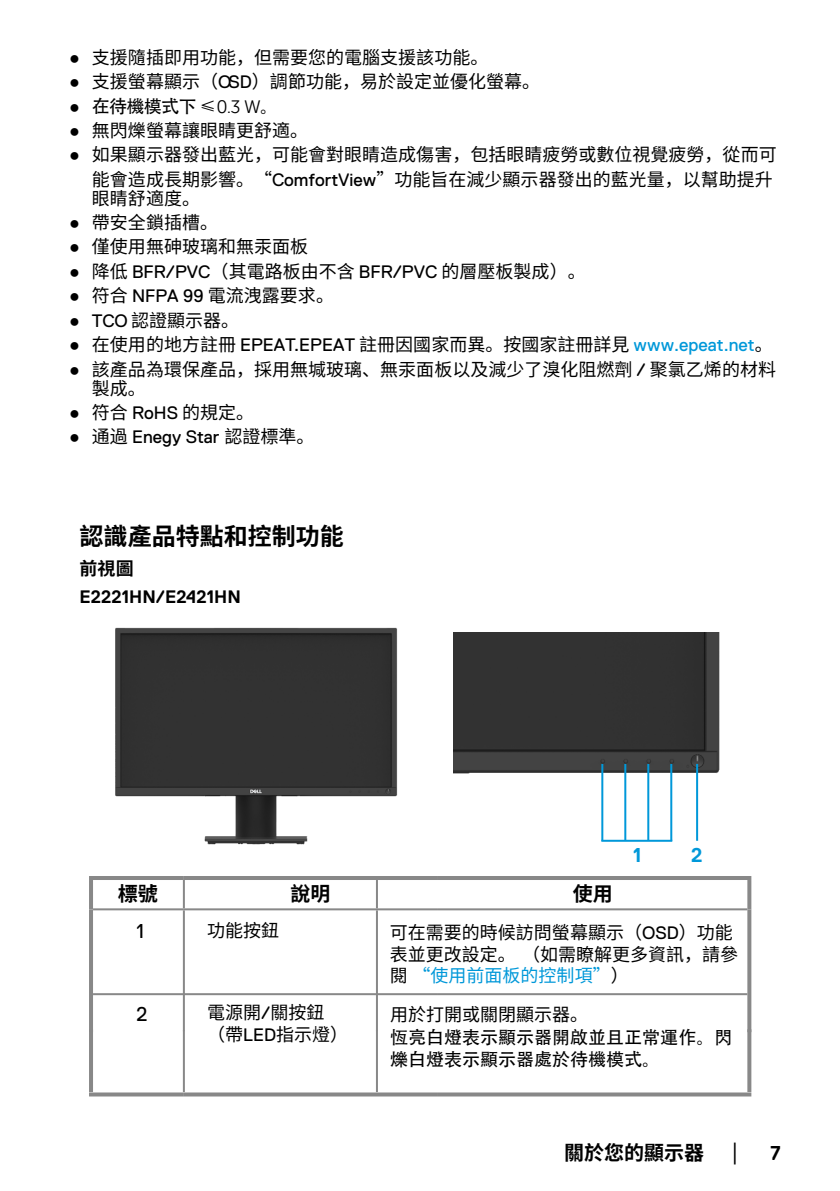
<style>
.page{position:relative;width:840px;height:1191px;background:#fff}
.page>*{position:absolute;margin:0;border:0;box-sizing:border-box;transform-origin:0 0}
.t1{font:700 24px "Noto Sans Hans";color:#000}
.t2{font:700 20px "Noto Sans Hans";color:#000}
.t3{font:700 20px "Dell Replica";color:#0098d9}
.t4{font:20px "Dell Replica";color:#000}
.t5{font:700 20px "Dell Replica";color:#000}
.t6{font:18px/21.6px "Noto Sans Hans";color:#000}
.t7{font:18px/21.6px "Adobe Heiti Std";color:#000}
.t8{font:18px "Dell Replica";color:#000}
.t9{font:700 18px "Dell Replica";color:#000}
.t10{font:700 18px "Noto Sans Hans";color:#000}
.t11{font:18px "Arial";color:#000}
.s1{font-family:"Arial"}
.s2{font-family:"Dell Replica"}
.s3{font-family:"Museo Sans 300"}
.s4{font-family:"Dell Replica";color:#0098d9}
.s5{font-family:"Noto Sans Hans"}
.s6{color:#0098d9}
</style>
<div class="page">
<img style="left:453px;top:632px;width:267px;height:149px">
<hr style="left:601px;top:764px;width:2px;height:76px;background:#0098d9">
<hr style="left:624px;top:764px;width:2px;height:76px;background:#0098d9">
<hr style="left:647px;top:764px;width:2px;height:76px;background:#0098d9">
<hr style="left:670px;top:764px;width:2px;height:76px;background:#0098d9">
<hr style="left:695px;top:764px;width:2px;height:76px;background:#0098d9">
<hr style="left:601px;top:839px;width:71px;height:2px;background:#0098d9">
<img style="left:115px;top:627px;width:283px;height:218px">
<svg style="left:93px;top:880px;width:654px;height:212px"></svg>
<hr style="left:89px;top:876px;width:95px;height:4px;background:#888">
<hr style="left:89px;top:880px;width:4px;height:29px;background:#888">
<hr style="left:184px;top:876px;width:253px;height:4px;background:#888">
<hr style="left:437px;top:876px;width:314px;height:4px;background:#888">
<svg style="left:747px;top:880px;width:4px;height:29px"></svg>
<hr style="left:89px;top:909px;width:4px;height:123px;background:#888">
<svg style="left:747px;top:909px;width:4px;height:120px"></svg>
<hr style="left:89px;top:1029px;width:4px;height:63px;background:#888">
<svg style="left:746px;top:1029px;width:5px;height:63px"></svg>
<svg style="left:89px;top:1092px;width:95px;height:4px"></svg>
<svg style="left:184px;top:1092px;width:253px;height:4px"></svg>
<svg style="left:437px;top:1092px;width:314px;height:4px"></svg>
<hr style="left:183px;top:880px;width:2px;height:28px;background:#888">
<hr style="left:376px;top:880px;width:2px;height:28px;background:#888">
<hr style="left:93px;top:908px;width:91px;height:2px;background:#888">
<hr style="left:184px;top:908px;width:253px;height:2px;background:#888">
<hr style="left:183px;top:910px;width:2px;height:121px;background:#888">
<hr style="left:437px;top:908px;width:310px;height:2px;background:#888">
<hr style="left:376px;top:910px;width:2px;height:121px;background:#888">
<hr style="left:93px;top:993px;width:91px;height:2px;background:#888">
<hr style="left:184px;top:993px;width:253px;height:2px;background:#888">
<hr style="left:183px;top:1030px;width:2px;height:62px;background:#888">
<hr style="left:437px;top:993px;width:310px;height:2px;background:#888">
<hr style="left:376px;top:1030px;width:2px;height:62px;background:#888">
<p class="t6" style="left:69px;top:47px;width:420px"><span class="s1">●</span> 支援隨插即用功能，但需要您的電腦支援該功能。</p>
<p class="t6" style="left:69px;top:71px;width:472px"><span class="s1">●</span> 支援螢幕顯示（<span class="s2">OSD</span>）調節功能，易於設定並優化螢幕。</p>
<p class="t7" style="left:69px;top:96px;width:210px"><span class="s1">●</span> 在待機模式下 ≤<span class="s3">0.3 W</span>。</p>
<p class="t6" style="left:69px;top:120px;width:240px"><span class="s1">●</span> 無閃爍螢幕讓眼睛更舒適。</p>
<p class="t6" style="left:69px;top:143px;width:708px;line-height:24.2px;text-align:right"><span class="s1">●</span> 如果顯示器發出藍光，可能會對眼睛造成傷害，包括眼睛疲勞或數位視覺疲勞，從而可能會造成長期影響。“<span class="s2">ComfortView</span>”功能旨在減少顯示器發出的藍光量，以幫助提升</p>
<p class="t6" style="left:92px;top:188px;width:109px">眼睛舒適度。</p>
<p class="t6" style="left:69px;top:212px;width:150px"><span class="s1">●</span> 帶安全鎖插槽。</p>
<p class="t6" style="left:69px;top:236px;width:240px"><span class="s1">●</span> 僅使用無砷玻璃和無汞面板</p>
<p class="t6" style="left:69px;top:261px;width:517px"><span class="s1">●</span> 降低 <span class="s2">BFR/PVC</span>（其電路板由不含 <span class="s2">BFR/PVC</span> 的層壓板製成）。</p>
<p class="t6" style="left:69px;top:285px;width:266px"><span class="s1">●</span> 符合 <span class="s2">NFPA 99</span> 電流洩露要求。</p>
<p class="t6" style="left:69px;top:310px;width:171px"><span class="s1">●</span> <span class="s2">TCO</span> 認證顯示器。</p>
<p class="t6" style="left:69px;top:334px;width:704px"><span class="s1">●</span> 在使用的地方註冊 <span class="s2">EPEAT.EPEAT</span> 註冊因國家而異。按國家註冊詳見 <span class="s4">www.epeat.net</span>。</p>
<p class="t6" style="left:92px;top:360px;width:685px;line-height:19px;text-indent:-23px"><span class="s1">●</span> 該產品為環保產品，採用無堿玻璃、無汞面板以及減少了溴化阻燃劑 <span class="s2">/</span> 聚氯乙烯的材料製成。</p>
<p class="t6" style="left:69px;top:402px;width:186px"><span class="s1">●</span> 符合 <span class="s2">RoHS</span> 的規定。</p>
<p class="t8" style="left:69px;top:427px;width:247px"><span class="s1">●</span> <span class="s5">通過</span> Enegy Star <span class="s5">認證標準。</span></p>
<h1 class="t1" style="left:80px;top:523px;width:265px">認識產品特點和控制功能</h1>
<p class="t10" style="left:80px;top:558px;width:56px">前視圖</p>
<p class="t9" style="left:80px;top:587px;width:163px">E2221HN/E2421HN</p>
<p class="t3" style="left:632px;top:843px;width:10px">1</p>
<p class="t3" style="left:690px;top:843px;width:13px">2</p>
<p class="t2" style="left:118px;top:882px;width:42px">標號</p>
<p class="t2" style="left:290px;top:882px;width:41px">說明</p>
<p class="t2" style="left:572px;top:882px;width:41px">使用</p>
<p class="t4" style="left:136px;top:920px;width:9px">1</p>
<p class="t6" style="left:207px;top:919px;width:74px">功能按鈕</p>
<p class="t6" style="left:389px;top:922px;width:350px">可在需要的時候訪問螢幕顯示（<span class="s2">OSD</span>）功能表並更改設定。（如需瞭解更多資訊，請參閱 <span class="s6">“使用前面板的控制項”</span>）</p>
<p class="t4" style="left:136px;top:1003px;width:12px">2</p>
<p class="t6" style="left:207px;top:1002px;width:142px">電源開<span class="s2">/</span>關按鈕<br>（帶<span class="s2">LED</span>指示燈）</p>
<p class="t6" style="left:390px;top:1004px;width:199px">用於打開或關閉顯示器。</p>
<p class="t7" style="left:390px;top:1027px;width:343px">恆亮白燈表示顯示器開啟並且正常運作。閃爍白燈表示顯示器處於待機模式。</p>
<p class="t2" style="left:563px;top:1141px;width:141px">關於您的顯示器</p>
<p class="t11" style="left:729px;top:1140px;width:13px">│</p>
<p class="t5" style="left:769px;top:1142px;width:12px">7</p>
</div>
